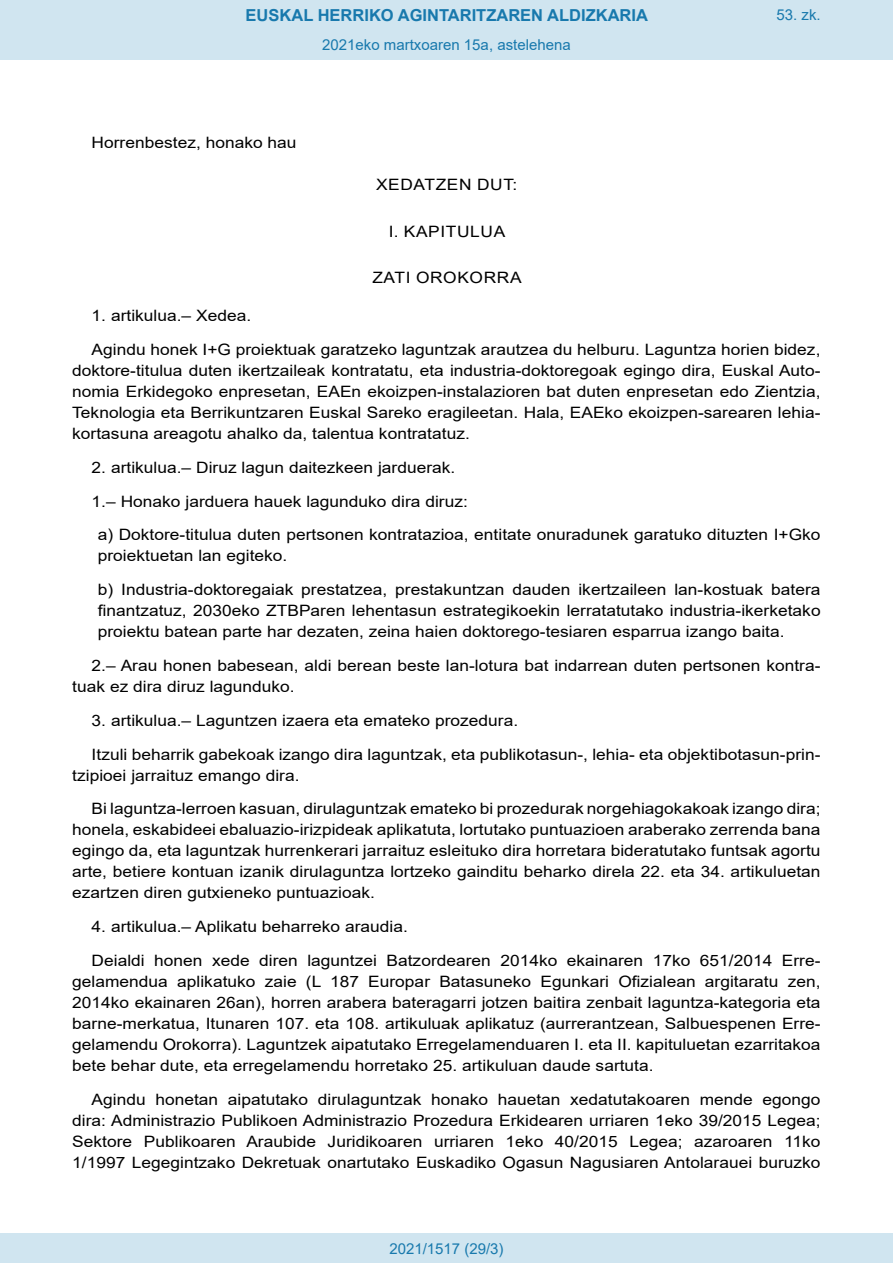
<style>
.page{position:relative;width:893px;height:1263px;background:#fff}
.page>*{position:absolute;margin:0;border:0;box-sizing:border-box;transform-origin:0 0}
.t1{font:700 16.5px "Arial";color:#1879ad}
.BOPVDetalle{font:15.6px/21px "Arial";color:#000;text-align:justify;scale:1.11 1}
.BOPVDetalle1{font:15.6px/21px "Arial";color:#000;scale:1.11 1}
.BOPVClave{font:15.6px "Arial";letter-spacing:.035em;color:#000;scale:1.11 1}
.Paginacion_Centro{font:15px "Arial";color:#1879ad}
</style>
<div class="page">
<div style="left:0;top:0;width:893px;height:60px;background:#d0e5f0"></div>
<div style="left:0;top:1233px;width:893px;height:30px;background:#d0e5f0"></div>
<p class="t1" style="left:246px;top:3px;width:404px">EUSKAL HERRIKO AGINTARITZAREN ALDIZKARIA</p>
<p class="Paginacion_Centro" style="left:322px;top:35px;width:250px">2021eko martxoaren 15a, astelehena</p>
<p class="BOPVDetalle" style="left:92px;top:132px;width:186px">Horrenbestez, honako hau</p>
<p class="BOPVClave" style="left:376px;top:174px;width:129px">XEDATZEN DUT:</p>
<p class="BOPVClave" style="left:389px;top:221px;width:106px">I. KAPITULUA</p>
<p class="BOPVClave" style="left:372px;top:267px;width:136px">ZATI OROKORRA</p>
<p class="Paginacion_Centro" style="left:776px;top:5px;width:46px">53. zk.</p>
<p class="BOPVDetalle" style="left:92px;top:305px;width:145px">1. artikulua.– Xedea.</p>
<p class="BOPVDetalle" style="left:72px;top:339px;width:676px;text-indent:19px">Agindu honek I+G proiektuak garatzeko laguntzak arautzea du helburu. Laguntza horien bidez, doktore-titulua duten ikertzaileak kontratatu, eta industria-doktoregoak egingo dira, Euskal Auto&shy;nomia Erkidegoko enpresetan, EAEn ekoizpen-instalazioren bat duten enpresetan edo Zientzia, Teknologia eta Berrikuntzaren Euskal Sareko eragileetan. Hala, EAEko ekoizpen-sarearen lehia&shy;kortasuna areagotu ahalko da, talentua kontratatuz.</p>
<p class="BOPVDetalle" style="left:92px;top:457px;width:329px">2. artikulua.– Diruz lagun daitezkeen jarduerak.</p>
<p class="BOPVDetalle" style="left:92px;top:491px;width:340px">1.– Honako jarduera hauek lagunduko dira diruz:</p>
<p class="BOPVDetalle1" style="left:98px;top:524px;width:653px">a) Doktore-titulua duten pertsonen kontratazioa, entitate onuradunek garatuko dituzten I+Gko proiektuetan lan egiteko.</p>
<p class="BOPVDetalle1" style="left:98px;top:579px;width:653px;text-align:justify">b) Industria-doktoregaiak prestatzea, prestakuntzan dauden ikertzaileen lan-kostuak batera finantzatuz, 2030eko ZTBParen lehentasun estrategikoekin lerratatutako industria-ikerketako proiektu batean parte har dezaten, zeina haien doktorego-tesiaren esparrua izango baita.</p>
<p class="BOPVDetalle" style="left:72px;top:655px;width:676px;text-indent:19px">2.– Arau honen babesean, aldi berean beste lan-lotura bat indarrean duten pertsonen kontra&shy;tuak ez dira diruz lagunduko.</p>
<p class="BOPVDetalle" style="left:92px;top:710px;width:386px">3. artikulua.– Laguntzen izaera eta emateko prozedura.</p>
<p class="BOPVDetalle" style="left:72px;top:743px;width:676px;text-indent:19px">Itzuli beharrik gabekoak izango dira laguntzak, eta publikotasun-, lehia- eta objektibotasun-prin&shy;tzipioei jarraituz emango dira.</p>
<p class="BOPVDetalle" style="left:72px;top:798px;width:676px;text-indent:19px">Bi laguntza-lerroen kasuan, dirulaguntzak emateko bi prozedurak norgehiagokakoak izango dira; honela, eskabideei ebaluazio-irizpideak aplikatuta, lortutako puntuazioen araberako zerrenda bana egingo da, eta laguntzak hurrenkerari jarraituz esleituko dira horretara bideratutako funtsak agortu arte, betiere kontuan izanik dirulaguntza lortzeko gainditu beharko direla 22. eta 34. artikuluetan ezartzen diren gutxieneko puntuazioak.</p>
<p class="BOPVDetalle" style="left:92px;top:916px;width:286px">4. artikulua.– Aplikatu beharreko araudia.</p>
<p class="BOPVDetalle" style="left:72px;top:950px;width:676px;text-indent:19px">Deialdi honen xede diren laguntzei Batzordearen 2014ko ekainaren 17ko 651/2014 Erre&shy;gelamendua aplikatuko zaie (L 187 Europar Batasuneko Egunkari Ofizialean argitaratu zen, 2014ko ekainaren 26an), horren arabera bateragarri jotzen baitira zenbait laguntza-kategoria eta barne-merkatua, Itunaren 107. eta 108. artikuluak aplikatuz (aurrerantzean, Salbuespenen Erre&shy;gelamendu Orokorra). Laguntzek aipatutako Erregelamenduaren I. eta II. kapituluetan ezarritakoa bete behar dute, eta erregelamendu horretako 25. artikuluan daude sartuta.</p>
<p class="BOPVDetalle" style="left:72px;top:1088px;width:676px;text-indent:19px">Agindu honetan aipatutako dirulaguntzak honako hauetan xedatutakoaren mende egongo dira: Administrazio Publikoen Administrazio Prozedura Erkidearen urriaren 1eko 39/2015 Legea; Sektore Publikoaren Araubide Juridikoaren urriaren 1eko 40/2015 Legea; azaroaren 11ko 1/1997 Legegintzako Dekretuak onartutako Euskadiko Ogasun Nagusiaren Antolarauei buruzko</p>
<p class="Paginacion_Centro" style="left:389px;top:1238px;width:116px">2021/1517 (29/3)</p>
</div>
